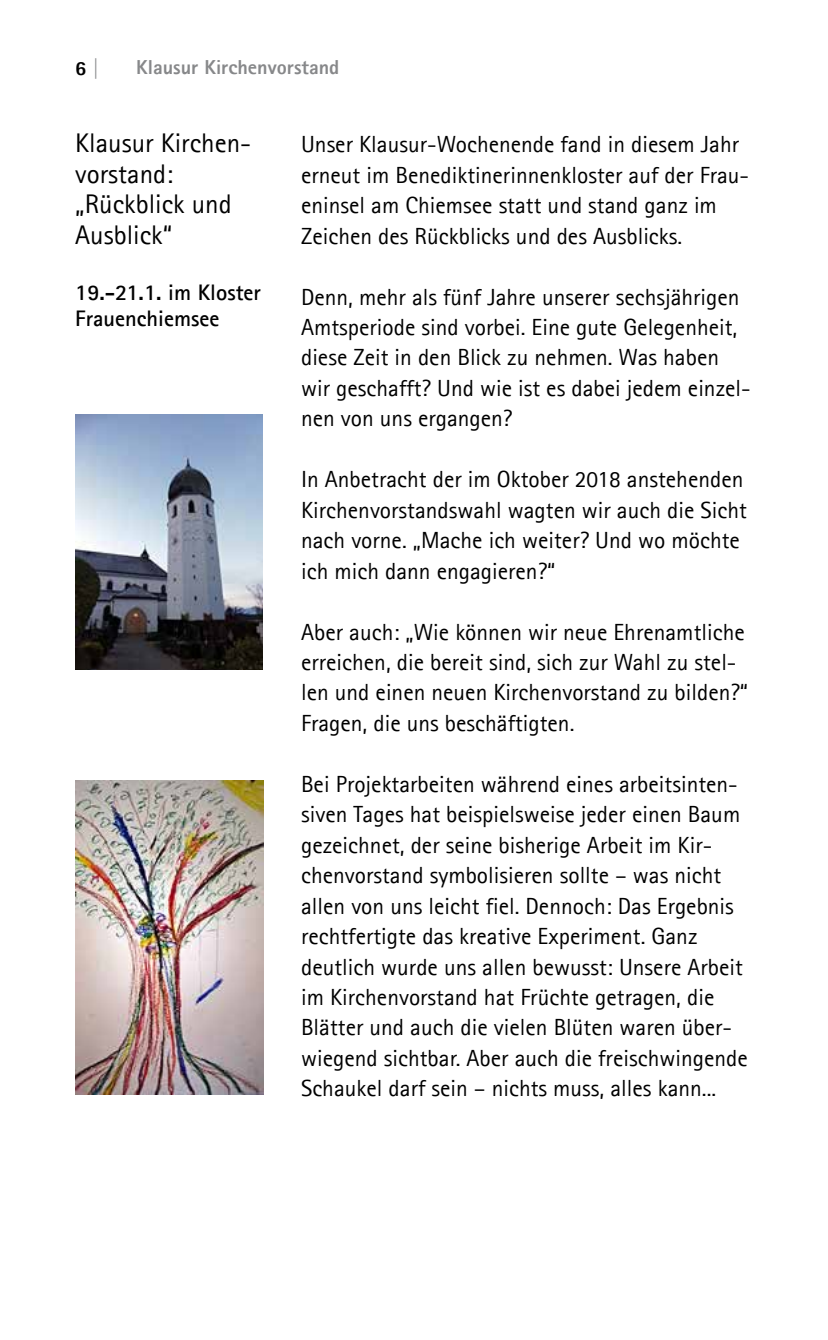
<style>
.page{position:relative;width:828px;height:1340px;background:#fff}
.page>*{position:absolute;margin:0;border:0;box-sizing:border-box;transform-origin:0 0}
.t1{font:27px/30.4px "Agfa Rotis Sans Serif";color:#000}
.t2{font:23.4px/30.4px "Agfa Rotis Sans Serif";color:#000}
.t3{font:700 22.5px/25.9px "Agfa Rotis Sans Serif";color:#000}
.t4{font:800 20.25px "Agfa Rotis Sans Serif";color:#87888a}
.t5{font:800 20.25px "Agfa Rotis Sans Serif";color:#000}
.s1{color:#87888a}
</style>
<div class="page">
<img style="left:75px;top:780px;width:188px;height:314px">
<img style="left:75px;top:414px;width:187px;height:255px">
<p class="t5" style="left:75px;top:55px;width:25px">6 <span class="s1">|</span></p>
<p class="t4" style="left:136px;top:55px;width:205px">Klausur Kirchenvorstand</p>
<p class="t1" style="left:75px;top:128px;width:178px">Klausur Kirchen&shy;vorstand: „Rückblick und<br>Ausblick“</p>
<p class="t3" style="left:75px;top:279px;width:187px">19.-21.1. im Kloster<br>Frauenchiemsee</p>
<p class="t2" style="left:301px;top:129px;width:449px">Unser Klausur-Wochenende fand in diesem Jahr erneut im Benediktinerinnenkloster auf der Frau&shy;eninsel am Chiemsee statt und stand ganz im Zeichen des Rückblicks und des Ausblicks.</p>
<p class="t2" style="left:301px;top:281px;width:451px">Denn, mehr als fünf Jahre unserer sechsjährigen Amtsperiode sind vorbei. Eine gute Gelegenheit, diese Zeit in den Blick zu nehmen. Was haben wir geschafft? Und wie ist es dabei jedem einzel&shy;nen von uns ergangen?</p>
<p class="t2" style="left:301px;top:464px;width:447px">In Anbetracht der im Oktober 2018 anstehenden Kirchenvorstandswahl wagten wir auch die Sicht nach vorne. „Mache ich weiter? Und wo möchte ich mich dann engagieren?“</p>
<p class="t2" style="left:301px;top:616px;width:449px">Aber auch: „Wie können wir neue Ehrenamtliche erreichen, die bereit sind, sich zur Wahl zu stel&shy;len und einen neuen Kirchenvorstand zu bilden?“ Fragen, die uns beschäftigten.</p>
<p class="t2" style="left:301px;top:768px;width:448px">Bei Projektarbeiten während eines arbeitsinten&shy;siven Tages hat beispielsweise jeder einen Baum gezeichnet, der seine bisherige Arbeit im Kir&shy;chenvorstand symbolisieren sollte – was nicht allen von uns leicht fiel. Dennoch: Das Ergebnis rechtfertigte das kreative Experiment. Ganz deutlich wurde uns allen bewusst: Unsere Arbeit im Kirchenvorstand hat Früchte getragen, die Blätter und auch die vielen Blüten waren über&shy;wiegend sichtbar. Aber auch die freischwingende Schaukel darf sein – nichts muss, alles kann...</p>
</div>
